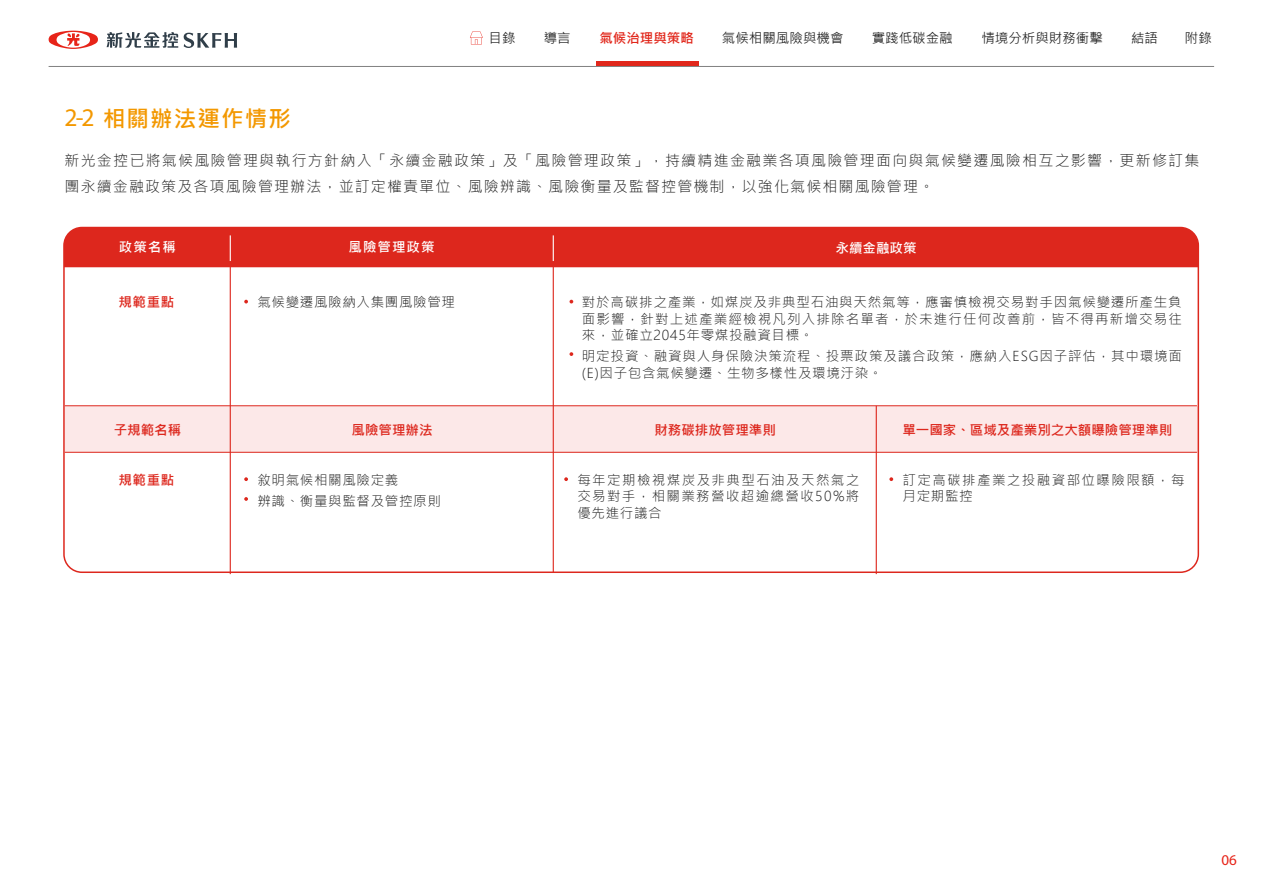
<style>
.page{position:relative;width:1263px;height:893px;background:#fff}
.page>*{position:absolute;margin:0;border:0;box-sizing:border-box;transform-origin:0 0}
.t1{font:700 22.5px "Microsoft Jheng Hei";letter-spacing:.05em;color:#f39800}
.t2{font:300 15px/25.5px "Microsoft Jheng Hei";letter-spacing:.08em;color:#1a1a1a}
.t3{font:15px "Myriad Pro";color:#e72419}
.t4{font:300 13.5px/16.5px "Microsoft Jheng Hei";letter-spacing:.065em;color:#1a1a1a;text-align:justify}
.t5{font:700 13.5px "Microsoft Jheng Hei";color:#dd271d}
.t6{font:13.5px "Microsoft Jheng Hei";color:#1a1a1a}
.t7{font:300 13.5px/16.5px "Microsoft Jheng Hei";letter-spacing:.105em;color:#1a1a1a}
.t8{font:700 13.5px "Microsoft Jheng Hei";letter-spacing:.075em;color:#fff}
.t9{font:700 13.5px "Microsoft Jheng Hei";color:#e1271b}
.s1{font-family:"Myriad Pro";font-weight:400;font-size:25.5px}
</style>
<div class="page">
<hr style="left:49px;top:66px;width:1165px;height:1px;background:#808080">
<svg style="left:49px;top:31px;width:49px;height:18px"></svg>
<svg style="left:107px;top:32px;width:71px;height:16px"></svg>
<svg style="left:184px;top:33px;width:53px;height:15px"></svg>
<div style="left:597px;top:61px;width:102px;height:5px;background:#e1271b"></div>
<svg style="left:470px;top:32px;width:13px;height:12px"></svg>
<div style="left:65px;top:406px;width:1133px;height:46px;background:#fce8e8"></div>
<hr style="left:230px;top:266px;width:1px;height:308px;background:#dd271d">
<hr style="left:553px;top:266px;width:1px;height:306px;background:#dd271d">
<hr style="left:876px;top:406px;width:1px;height:168px;background:#dd271d">
<svg style="left:569px;top:300px;width:4px;height:3px"></svg>
<svg style="left:569px;top:352px;width:4px;height:4px"></svg>
<svg style="left:244px;top:300px;width:4px;height:3px"></svg>
<svg style="left:244px;top:477px;width:4px;height:4px"></svg>
<svg style="left:244px;top:497px;width:4px;height:4px"></svg>
<svg style="left:564px;top:477px;width:4px;height:4px"></svg>
<svg style="left:889px;top:477px;width:4px;height:4px"></svg>
<hr style="left:65px;top:405px;width:1132px;height:1px;background:#dd271d">
<hr style="left:65px;top:452px;width:1132px;height:1px;background:#dd271d">
<div style="left:64px;top:228px;width:1134px;height:39px;background:#dd271d"></div>
<p class="t6" style="left:489px;top:30px;width:28px">目錄</p>
<p class="t6" style="left:544px;top:30px;width:28px">導言</p>
<p class="t9" style="left:599px;top:30px;width:96px">氣候治理與策略</p>
<p class="t6" style="left:722px;top:30px;width:123px">氣候相關風險與機會</p>
<p class="t6" style="left:872px;top:30px;width:82px">實踐低碳金融</p>
<p class="t6" style="left:981px;top:30px;width:123px">情境分析與財務衝擊</p>
<p class="t6" style="left:1131px;top:30px;width:28px">結語</p>
<p class="t6" style="left:1185px;top:30px;width:28px">附錄</p>
<h1 class="t1" style="left:65px;top:104px;width:228px"><span class="s1">2-2</span> 相關辦法運作情形</h1>
<p class="t2" style="left:65px;top:148px;width:1136px">新光金控已將氣候風險管理與執行方針納入「永續金融政策」及「風險管理政策」，持續精進金融業各項風險管理面向與氣候變遷風險相互之影響，更新修訂集團永續金融政策及各項風險管理辦法，並訂定權責單位、風險辨識、風險衡量及監督控管機制，以強化氣候相關風險管理。</p>
<p class="t8" style="left:119px;top:238px;width:59px">政策名稱</p>
<p class="t8" style="left:348px;top:238px;width:88px">風險管理政策</p>
<p class="t8" style="left:836px;top:240px;width:82px">永續金融政策</p>
<p class="t5" style="left:118px;top:294px;width:58px">規範重點</p>
<p class="t4" style="left:257px;top:294px;width:199px">氣候變遷風險納入集團風險管理</p>
<p class="t4" style="left:582px;top:294px;width:601px">對於高碳排之產業，如煤炭及非典型石油與天然氣等，應審慎檢視交易對手因氣候變遷所產生負面影響，針對上述產業經檢視凡列入排除名單者，於未進行任何改善前，皆不得再新增交易往來，並確立2045年零煤投融資目標。</p>
<p class="t4" style="left:582px;top:348px;width:602px">明定投資、融資與人身保險決策流程、投票政策及議合政策，應納入ESG因子評估，其中環境面(E)因子包含氣候變遷、生物多樣性及環境汙染。</p>
<p class="t5" style="left:114px;top:422px;width:69px">子規範名稱</p>
<p class="t5" style="left:351px;top:422px;width:82px">風險管理辦法</p>
<p class="t5" style="left:654px;top:422px;width:123px">財務碳排放管理準則</p>
<p class="t5" style="left:902px;top:422px;width:271px">單一國家、區域及產業別之大額曝險管理準則</p>
<p class="t5" style="left:118px;top:472px;width:58px">規範重點</p>
<p class="t4" style="left:257px;top:469px;width:185px;line-height:21px">敘明氣候相關風險定義<br>辨識、衡量與監督及管控原則</p>
<p class="t4" style="left:577px;top:471px;width:284px">每年定期檢視煤炭及非典型石油及天然氣之交易對手，相關業務營收超逾總營收50%將優先進行議合</p>
<p class="t7" style="left:902px;top:471px;width:284px">訂定高碳排產業之投融資部位曝險限額，每月定期監控</p>
<p class="t3" style="left:1221px;top:850px;width:17px">06</p>
</div>
